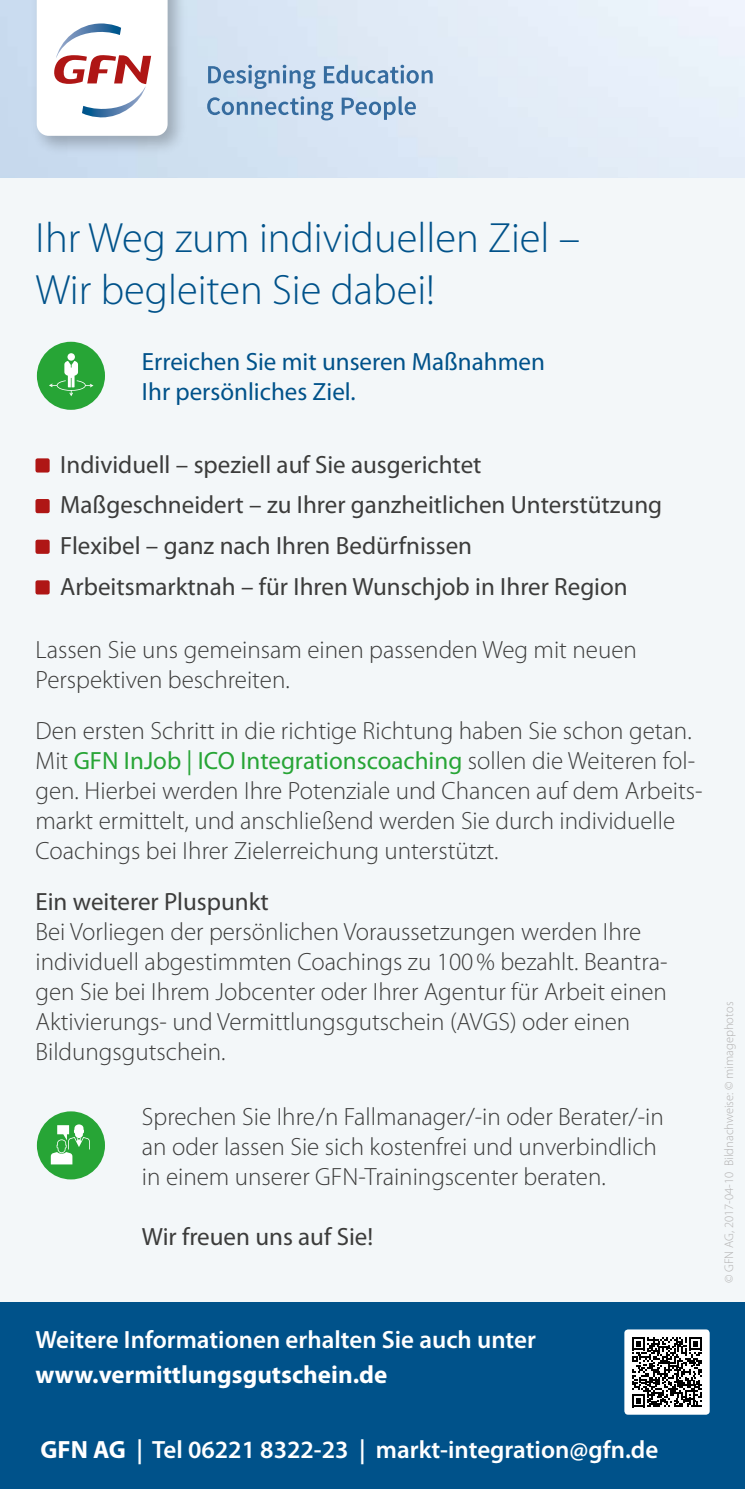
<style>
.page{position:relative;width:745px;height:1489px;background:#fff}
.page>*{position:absolute;margin:0;border:0;box-sizing:border-box;transform-origin:0 0}
.t1{font:300 42.5px/52.5px "Myriad Pro";color:#00528a}
.t2{font:300 25px/30px "Myriad Pro";color:#3c3c3b}
.t3{font:25px/40.8px "Myriad Pro";color:#3c3c3b}
.t4{font:600 25px "Myriad Pro";color:#fff}
.t5{font:25px/30px "Myriad Pro";color:#00528a}
.t6{font:700 25px "Myriad Pro";color:#fff}
.t7{font:300 12.5px "Myriad Pro";color:#b3b2b2}
.s1{font-weight:400;color:#27a536}
.s2{font-weight:700}
</style>
<div class="page">
<div style="left:0;top:0;width:744px;height:1488px;background:#f3f7f9"></div>
<div style="left:0;top:1302px;width:744px;height:186px;background:#00528a"></div>
<img style="left:0;top:0;width:744px;height:177px">
<img style="left:26px;top:0;width:166px;height:161px">
<svg style="left:37px;top:0;width:130px;height:136px"></svg>
<svg style="left:208px;top:65px;width:107px;height:24px;background:#a3bdd8"></svg>
<svg style="left:323px;top:65px;width:109px;height:19px;background:#a0bbd5"></svg>
<svg style="left:207px;top:96px;width:126px;height:24px;background:#a8c2db"></svg>
<svg style="left:341px;top:96px;width:74px;height:24px;background:#a8c1da"></svg>
<div style="left:35px;top:458px;width:15px;height:14px;background:#af1615;border-radius:2px"></div>
<div style="left:35px;top:499px;width:15px;height:14px;background:#af1615;border-radius:2px"></div>
<div style="left:35px;top:539px;width:15px;height:15px;background:#af1615;border-radius:2px"></div>
<div style="left:35px;top:580px;width:15px;height:14px;background:#af1615;border-radius:2px"></div>
<div style="left:624px;top:1329px;width:85px;height:85px;background:#fff;border-radius:4px"></div>
<svg style="left:632px;top:1337px;width:69px;height:69px"></svg>
<div style="left:37px;top:342px;width:68px;height:68px;background:#27a536;border-radius:50%"></div>
<svg style="left:49px;top:353px;width:44px;height:43px"></svg>
<div style="left:37px;top:1111px;width:68px;height:68px;background:#27a536;border-radius:50%"></div>
<svg style="left:51px;top:1124px;width:39px;height:40px"></svg>
<h1 class="t1" style="left:35px;top:212px;width:546px">Ihr Weg zum individuellen Ziel –<br>Wir begleiten Sie dabei!</h1>
<p class="t5" style="left:142px;top:346px;width:404px">Erreichen Sie mit unseren Maßnahmen<br>Ihr persönliches Ziel.</p>
<p class="t3" style="left:60px;top:443px;width:603px">Individuell – speziell auf Sie ausgerichtet Maßgeschneidert – zu Ihrer ganzheitlichen Unterstützung Flexibel – ganz nach Ihren Bedürfnissen<br>Arbeitsmarktnah – für Ihren Wunschjob in Ihrer Region</p>
<p class="t2" style="left:35px;top:634px;width:602px">Lassen Sie uns gemeinsam einen passenden Weg mit neuen<br>Perspektiven beschreiten.</p>
<p class="t2" style="left:35px;top:716px;width:668px">Den ersten Schritt in die richtige Richtung haben Sie schon getan.<br>Mit <span class="s1">GFN InJob | ICO Integrationscoaching</span> sollen die Weiteren fol&shy;gen. Hierbei werden Ihre Potenziale und Chancen auf dem Arbeits&shy;markt ermittelt, und anschließend werden Sie durch individuelle Coachings bei Ihrer Zielerreichung unterstützt.</p>
<p class="t3" style="left:35px;top:881px;width:235px">Ein weiterer Pluspunkt</p>
<p class="t2" style="left:35px;top:917px;width:633px">Bei Vorliegen der persönlichen Voraussetzungen werden Ihre individuell abgestimmten Coachings zu 100 % bezahlt. Beantra&shy;gen Sie bei Ihrem Jobcenter oder Ihrer Agentur für Arbeit einen Aktivierungs- und Vermittlungsgutschein (AVGS) oder einen Bildungsgutschein.</p>
<p class="t2" style="left:142px;top:1101px;width:523px">Sprechen Sie Ihre/n Fallmanager/-in oder Berater/-in an oder lassen Sie sich kostenfrei und unverbindlich in einem unserer GFN-Trainingscenter beraten.</p>
<p class="t3" style="left:142px;top:1216px;width:233px">Wir freuen uns auf Sie!</p>
<p class="t4" style="left:35px;top:1323px;width:501px">Weitere Informationen erhalten Sie auch unter</p>
<p class="t6" style="left:35px;top:1358px;width:353px">www.vermittlungsgutschein.de</p>
<p class="t4" style="left:40px;top:1433px;width:619px"><span class="s2">GFN AG</span> | Tel 06221 8322-23 | markt-integration@gfn.de</p>
<p class="t7" style="left:721px;top:1283px;width:283px;rotate:-90deg">© GFN AG, 2017-04-10 Bildnachweise: © mimagephotos</p>
</div>
